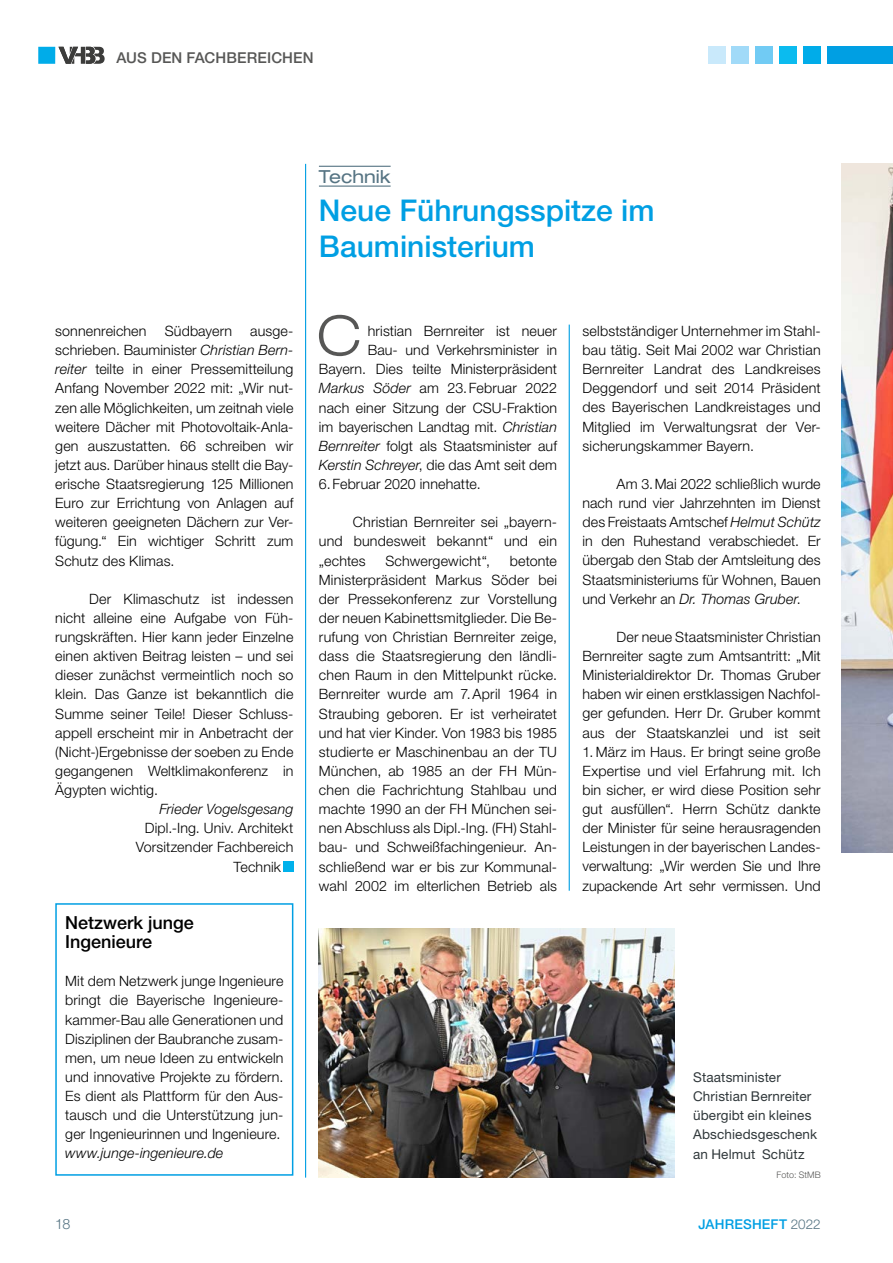
<style>
.page{position:relative;width:893px;height:1263px;background:#fff}
.page>*{position:absolute;margin:0;border:0;box-sizing:border-box;transform-origin:0 0}
.t1{font:300 expanded 55.05px "Helvetica Neue LT Std";color:#575756}
.t2{font:500 30px/36px "Helvetica Neue LT Std";color:#009fe3}
.t3{font:500 18px/19px "Helvetica Neue LT Std";color:#000}
.t4{font:expanded 18px "Helvetica Neue LT Std";color:#567483}
.t5{font:500 15px "Helvetica Neue LT Std";letter-spacing:.005em;color:#575756}
.t6{font:300 14.25px/19px "Helvetica Neue LT Std";letter-spacing:.01em;color:#000;text-align:justify}
.t7{font:italic 300 14.25px "Helvetica Neue LT Std";letter-spacing:.01em;color:#000}
.t8{font:300 14.25px "Helvetica Neue LT Std";color:#567483}
.t9{font:13.5px/19.2px "Helvetica Neue LT Std";letter-spacing:.01em;color:#30383b}
.t10{font:500 13.5px "Helvetica Neue LT Std";letter-spacing:.01em;color:#009fe3}
.t11{font:300 9px "Helvetica Neue LT Std";color:#575756}
.s1{font-style:italic}
.s2{font-weight:300;color:#567483}
</style>
<div class="page">
<div style="left:283px;top:861px;width:10px;height:10px;background:#00b1eb"></div>
<div style="left:55px;top:903px;width:238px;height:273px;border:2px solid #009fe3"></div>
<div style="left:827px;top:47px;width:66px;height:17px;background:#009fe3"></div>
<div style="left:804px;top:47px;width:17px;height:17px;background:#00ace9"></div>
<div style="left:780px;top:47px;width:17px;height:17px;background:#0bbbef"></div>
<div style="left:756px;top:47px;width:17px;height:17px;background:#71cbf4"></div>
<div style="left:732px;top:47px;width:17px;height:17px;background:#a1daf8"></div>
<div style="left:708px;top:47px;width:17px;height:17px;background:#c9e9fb"></div>
<div style="left:38px;top:47px;width:17px;height:17px;background:#00ace9"></div>
<svg style="left:58px;top:47px;width:47px;height:17px"></svg>
<img style="left:319px;top:929px;width:355px;height:248px">
<hr style="left:319px;top:166px;width:72px;height:1px;background:#567483">
<hr style="left:319px;top:186px;width:72px;height:1px;background:#567483">
<img style="left:842px;top:164px;width:51px;height:688px">
<hr style="left:305px;top:164px;width:1px;height:1013px;background:#009fe3">
<hr style="left:569px;top:325px;width:1px;height:566px;background:#009fe3">
<p class="t5" style="left:116px;top:49px;width:199px">AUS DEN FACHBEREICHEN</p>
<p class="t6" style="left:55px;top:321px;width:93px">sonnenreichen</p>
<p class="t6" style="left:165px;top:321px;width:69px">Südbayern</p>
<p class="t6" style="left:55px;top:321px;width:240px;text-indent:195px">ausge&shy;schrieben. Bauminister <span class="s1">Christian Bern&shy;reiter</span> teilte in einer Pressemitteilung Anfang November 2022 mit: „Wir nut&shy;zen alle Möglichkeiten, um zeitnah viele weitere Dächer mit Photovoltaik-Anla&shy;gen auszustatten. 66 schreiben wir jetzt aus. Darüber hinaus stellt die Bay&shy;erische Staatsregierung 125 Millionen Euro zur Errichtung von Anlagen auf weiteren geeigneten Dächern zur Ver&shy;fügung.“ Ein wichtiger Schritt zum Schutz des Klimas.</p>
<p class="t6" style="left:55px;top:589px;width:240px;text-align:left;text-indent:34px">Der Klimaschutz ist indessen nicht alleine eine Aufgabe von Füh&shy;rungskräften. Hier kann jeder Einzelne einen aktiven Beitrag leisten – und sei dieser zunächst vermeintlich noch so klein. Das Ganze ist bekanntlich die Summe seiner Teile! Dieser Schluss&shy;appell erscheint mir in Anbetracht der (Nicht-)Ergebnisse der soeben zu Ende gegangenen Weltklimakonferenz in Ägypten wichtig.</p>
<p class="t7" style="left:159px;top:801px;width:135px">Frieder Vogelsgesang</p>
<p class="t6" style="left:145px;top:818px;width:150px">Dipl.-Ing. Univ. Architekt</p>
<p class="t6" style="left:136px;top:837px;width:159px">Vorsitzender Fachbereich</p>
<p class="t6" style="left:234px;top:857px;width:49px">Technik</p>
<p class="t3" style="left:65px;top:913px;width:130px">Netzwerk junge<br>Ingenieure</p>
<p class="t6" style="left:65px;top:971px;width:220px">Mit dem Netzwerk junge Ingenieure bringt die Bayerische Ingenieure&shy;kammer-Bau alle Generationen und Disziplinen der Baubranche zusam&shy;men, um neue Ideen zu entwickeln und innovative Projekte zu fördern.<br>Es dient als Plattform für den Aus&shy;tausch und die Unterstützung jun&shy;ger Ingenieurinnen und Ingenieure.</p>
<p class="t7" style="left:65px;top:1145px;width:160px">www.junge-ingenieure.de</p>
<p class="t4" style="left:319px;top:166px;width:73px">Technik</p>
<h2 class="t2" style="left:319px;top:192px;width:337px">Neue Führungsspitze im<br>Bauministerium</h2>
<h1 class="t1" style="left:317px;top:303px;width:46px">C</h1>
<p class="t6" style="left:368px;top:321px;width:191px">hristian Bernreiter ist neuer</p>
<p class="t6" style="left:368px;top:340px;width:191px">Bau- und Verkehrsminister in</p>
<p class="t6" style="left:319px;top:359px;width:240px">Bayern. Dies teilte Ministerpräsident</p>
<p class="t6" style="left:319px;top:378px;width:240px"><span class="s1">Markus Söder</span> am 23.Februar 2022</p>
<p class="t6" style="left:319px;top:398px;width:240px">nach einer Sitzung der CSU-Fraktion</p>
<p class="t6" style="left:319px;top:417px;width:240px">im bayerischen Landtag mit. <span class="s1">Christian</span></p>
<p class="t6" style="left:319px;top:436px;width:240px"><span class="s1">Bernreiter</span> folgt als Staatsminister auf</p>
<p class="t6" style="left:319px;top:455px;width:240px"><span class="s1">Kerstin Schreyer</span>, die das Amt seit dem</p>
<p class="t6" style="left:319px;top:474px;width:163px">6.Februar 2020 innehatte.</p>
<p class="t6" style="left:319px;top:512px;width:240px;text-indent:34px">Christian Bernreiter sei „bayern&shy;und bundesweit bekannt“ und ein „echtes</p>
<p class="t6" style="left:385px;top:551px;width:106px">Schwergewicht“,</p>
<p class="t6" style="left:319px;top:551px;width:240px;text-indent:191px">betonte Ministerpräsident Markus Söder bei der Pressekonferenz zur Vorstellung der neuen Kabinettsmitglieder. Die Be&shy;rufung von Christian Bernreiter zeige, dass die Staatsregierung den ländli&shy;chen Raum in den Mittelpunkt rücke.<br>Bernreiter wurde am 7.April 1964 in Straubing geboren. Er ist verheiratet und hat vier Kinder. Von 1983 bis 1985 studierte er Maschinenbau an der TU München, ab 1985 an der FH Mün&shy;chen die Fachrichtung Stahlbau und machte 1990 an der FH München sei&shy;nen Abschluss als Dipl.-Ing. (FH) Stahl&shy;bau- und Schweißfachingenieur. An&shy;schließend war er bis zur Kommunal&shy;wahl 2002 im elterlichen Betrieb als</p>
<p class="t6" style="left:583px;top:321px;width:240px;text-align:left">selbstständiger Unternehmer im Stahl&shy;bau tätig. Seit Mai 2002 war Christian Bernreiter Landrat des Landkreises Deggendorf und seit 2014 Präsident des Bayerischen Landkreistages und Mitglied im Verwaltungsrat der Ver&shy;sicherungskammer Bayern.</p>
<p class="t6" style="left:582px;top:474px;width:240px;text-indent:34px">Am 3.Mai 2022 schließlich wurde nach rund vier Jahrzehnten im Dienst des Freistaats Amtschef <span class="s1">Helmut Schütz </span>in den Ruhestand verabschiedet. Er übergab den Stab der Amtsleitung des Staatsministeriums für Wohnen, Bauen und Verkehr an <span class="s1">Dr. Thomas Gruber</span>.</p>
<p class="t6" style="left:582px;top:627px;width:240px;text-indent:34px">Der neue Staatsminister Christian Bernreiter sagte zum Amtsantritt: „Mit Ministerialdirektor Dr. Thomas Gruber haben wir einen erstklassigen Nachfol&shy;ger gefunden. Herr Dr. Gruber kommt aus der Staatskanzlei und ist seit</p>
<p class="t6" style="left:582px;top:742px;width:240px">1. März im Haus. Er bringt seine große Expertise und viel Erfahrung mit. Ich bin sicher, er wird diese Position sehr gut ausfüllen“. Herrn Schütz dankte der Minister für seine herausragenden Leistungen in der bayerischen Landes&shy;verwaltung: „Wir werden Sie und Ihre zupackende Art sehr vermissen. Und</p>
<p class="t9" style="left:693px;top:1067px;width:125px">Staatsminister<br>Christian Bernreiter übergibt ein kleines<br>Abschiedsgeschenk an Helmut Schütz</p>
<p class="t11" style="left:777px;top:1169px;width:46px">Foto: StMB</p>
<p class="t8" style="left:55px;top:1215px;width:17px">18</p>
<p class="t10" style="left:698px;top:1216px;width:124px">JAHRESHEFT <span class="s2">2022</span></p>
</div>
